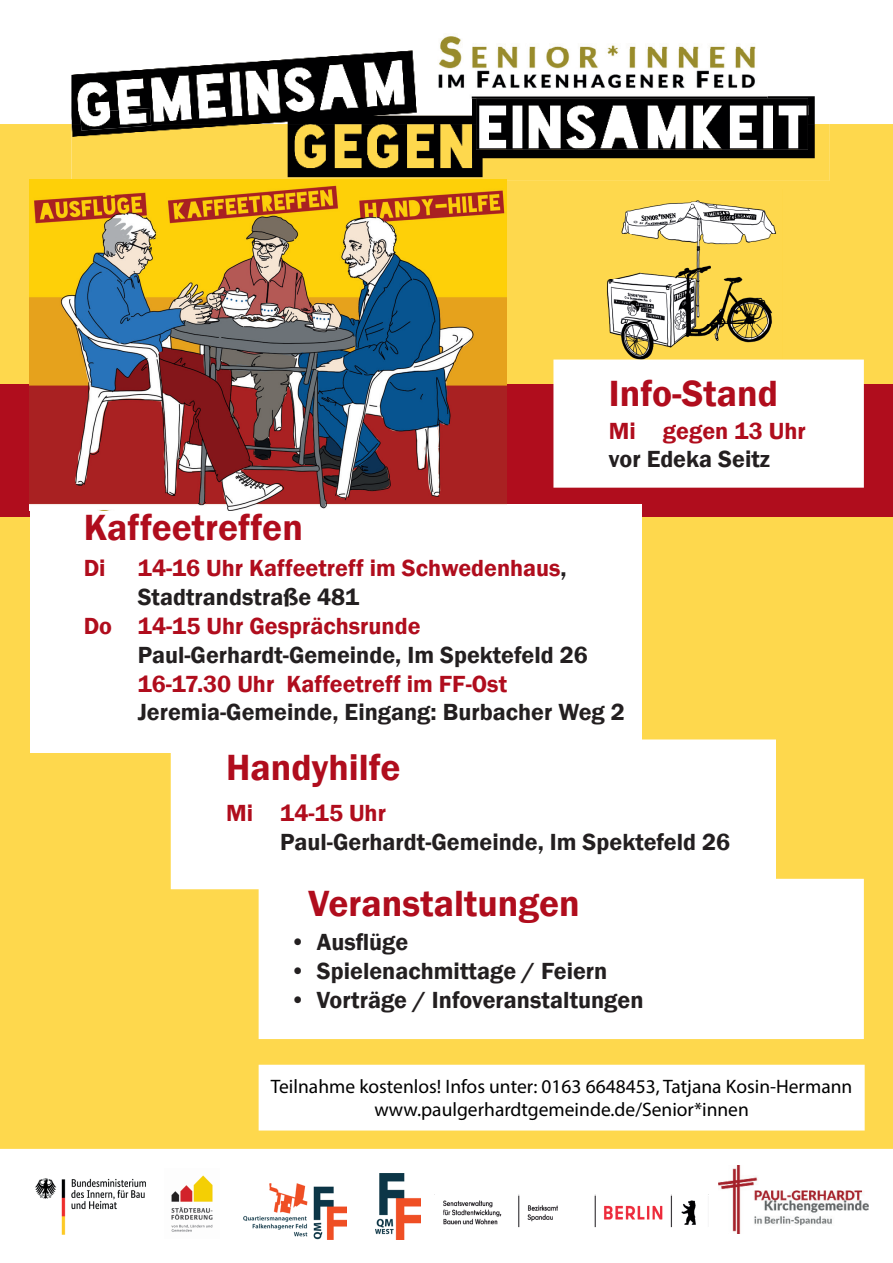
<style>
.page{position:relative;width:893px;height:1263px;background:#fff}
.page>*{position:absolute;margin:0;border:0;box-sizing:border-box;transform-origin:0 0}
.t1{font:600 37.5px "Franklin Gothic";color:#b00d1d}
.t2{font:600 24px "Franklin Gothic";color:#231f20}
.t3{font:600 24px/28.8px "Franklin Gothic";color:#b00d1d}
.t4{font:19.5px/23.4px "Myriad Pro";color:#000;text-align:center}
.s1{color:#231f20}
</style>
<div class="page">
<img style="left:718px;top:1165px;width:150px;height:69px">
<div style="left:0;top:124px;width:893px;height:1025px;background:#fed84d"></div>
<img style="left:35px;top:1178px;width:111px;height:57px">
<img style="left:171px;top:1175px;width:42px;height:57px">
<div style="left:259px;top:1065px;width:605px;height:65px;background:#fff"></div>
<div style="left:171px;top:740px;width:604px;height:148px;background:#fff"></div>
<div style="left:259px;top:879px;width:604px;height:159px;background:#fff"></div>
<img style="left:601px;top:189px;width:181px;height:170px">
<img style="left:443px;top:1197px;width:253px;height:28px">
<img style="left:440px;top:36px;width:316px;height:13px">
<img style="left:243px;top:1183px;width:104px;height:57px">
<img style="left:376px;top:1174px;width:44px;height:66px">
<img style="left:71px;top:49px;width:758px;height:132px">
<img style="left:80px;top:108px;width:71px;height:23px">
<img style="left:476px;top:99px;width:332px;height:51px">
<img style="left:477px;top:99px;width:330px;height:50px">
<div style="left:0;top:384px;width:892px;height:132px;background:#b00d1d"></div>
<div style="left:554px;top:360px;width:309px;height:127px;background:#fff"></div>
<div style="left:553px;top:359px;width:311px;height:129px;border:2px solid #fff"></div>
<div style="left:30px;top:505px;width:611px;height:248px;background:#fff"></div>
<img style="left:30px;top:179px;width:476px;height:331px">
<h1 class="t1" style="left:609px;top:370px;width:171px">Info-Stand</h1>
<p class="t3" style="left:609px;top:416px;width:198px">Mi gegen 13 Uhr</p>
<p class="t2" style="left:609px;top:445px;width:163px">vor Edeka Seitz</p>
<h1 class="t1" style="left:84px;top:505px;width:221px">Kaffeetreffen</h1>
<p class="t3" style="left:84px;top:554px;width:23px">Di</p>
<p class="t3" style="left:138px;top:554px;width:430px">14-16 Uhr Kaffeetreff im Schwedenhaus<span class="s1">,<br>Stadtrandstraße 481</span></p>
<p class="t3" style="left:84px;top:612px;width:338px">Do 14-15 Uhr Gesprächsrunde</p>
<p class="t2" style="left:138px;top:640px;width:451px">Paul-Gerhardt-Gemeinde, Im Spektefeld 26</p>
<p class="t3" style="left:138px;top:669px;width:371px">16-17.30 Uhr Kaffeetreff im FF-Ost</p>
<p class="t2" style="left:138px;top:698px;width:489px">Jeremia-Gemeinde, Eingang: Burbacher Weg 2</p>
<h1 class="t1" style="left:226px;top:744px;width:176px">Handyhilfe</h1>
<p class="t3" style="left:226px;top:799px;width:161px">Mi 14-15 Uhr</p>
<p class="t2" style="left:280px;top:827px;width:451px">Paul-Gerhardt-Gemeinde, Im Spektefeld 26</p>
<h1 class="t1" style="left:309px;top:880px;width:273px">Veranstaltungen</h1>
<p class="t2" style="left:290px;top:927px;width:120px">• Ausflüge</p>
<p class="t2" style="left:290px;top:956px;width:319px">• Spielenachmittage / Feiern</p>
<p class="t2" style="left:290px;top:985px;width:355px">• Vorträge / Infoveranstaltungen</p>
<p class="t4" style="left:271px;top:1074px;width:583px">Teilnahme kostenlos! Infos unter: 0163 6648453, Tatjana Kosin-Hermann www.paulgerhardtgemeinde.de/Senior*innen</p>
</div>
